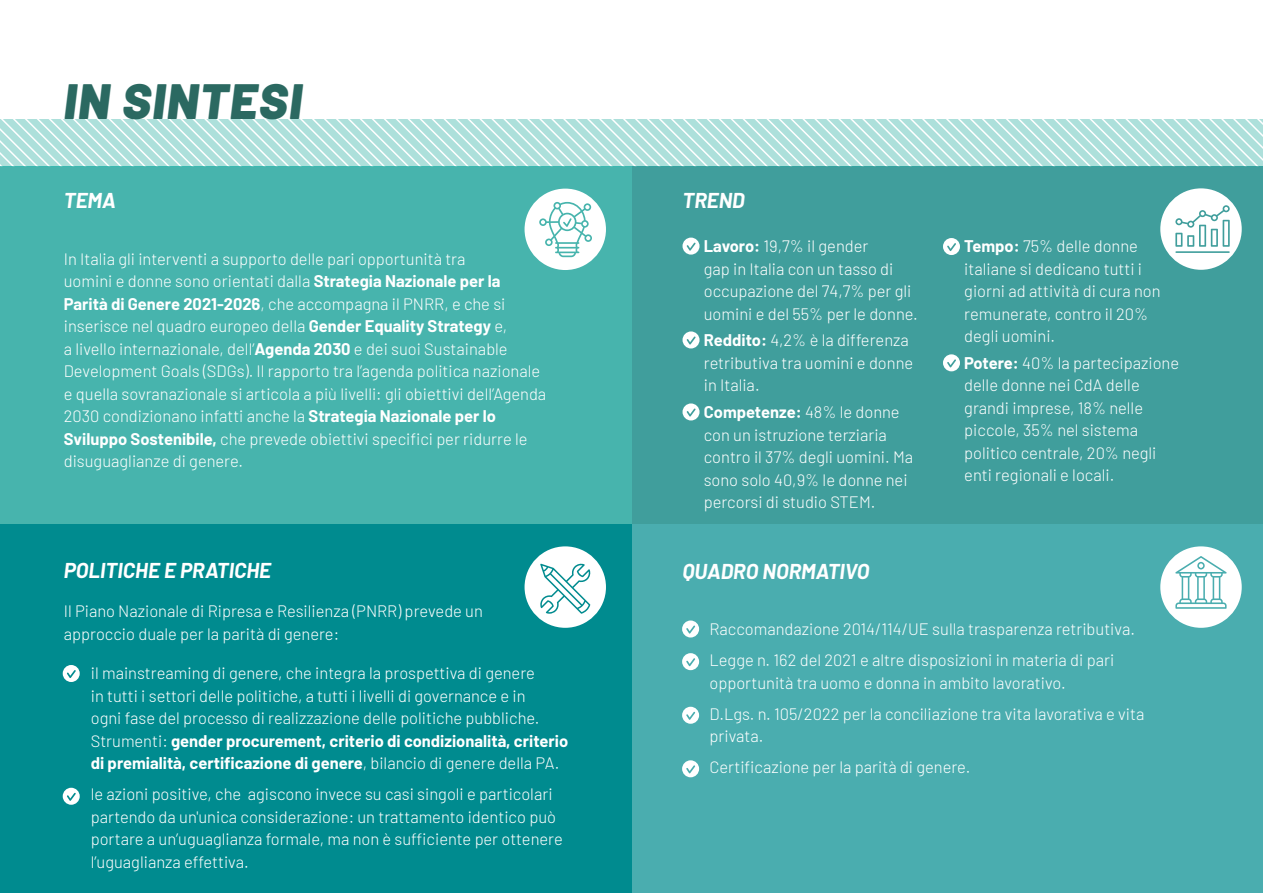
<style>
.page{position:relative;width:1263px;height:893px;background:#fff}
.page>*{position:absolute;margin:0;border:0;box-sizing:border-box;transform-origin:0 0}
.t1{font:italic 900 49.5px "Barlow";letter-spacing:.03em;color:#2b6961}
.t2{font:italic 700 21px "Barlow";color:#fff}
.t3{font:300 16.5px/22.5px "Barlow";color:#fff}
.s1{font-weight:700}
</style>
<div class="page">
<div style="left:0;top:167px;width:639px;height:358px;background:#47b4ad"></div>
<div style="left:0;top:525px;width:632px;height:368px;background:#008b8f"></div>
<div style="left:632px;top:167px;width:631px;height:358px;background:#409e9c"></div>
<svg style="left:0;top:119px;width:573px;height:48px;background:#b9e4e0"></svg>
<svg style="left:573px;top:119px;width:690px;height:48px;background:#b8e4df"></svg>
<div style="left:632px;top:525px;width:631px;height:368px;background:#4aadaf"></div>
<div style="left:524px;top:189px;width:82px;height:81px;background:#fff;border-radius:50%"></div>
<div style="left:524px;top:546px;width:82px;height:82px;background:#fff;border-radius:50%"></div>
<div style="left:1160px;top:546px;width:82px;height:82px;background:#fff;border-radius:50%"></div>
<svg style="left:1175px;top:556px;width:52px;height:53px"></svg>
<div style="left:1160px;top:188px;width:82px;height:82px;background:#fff;border-radius:50%"></div>
<svg style="left:540px;top:563px;width:51px;height:51px"></svg>
<svg style="left:539px;top:202px;width:53px;height:55px"></svg>
<hr style="left:1175px;top:251px;width:55px;height:2px;background:#409e9c">
<svg style="left:1175px;top:205px;width:55px;height:42px"></svg>
<div style="left:682px;top:238px;width:17px;height:17px;background:#fff;border-radius:50%"></div>
<svg style="left:687px;top:243px;width:9px;height:8px"></svg>
<div style="left:943px;top:238px;width:17px;height:17px;background:#fff;border-radius:50%"></div>
<svg style="left:947px;top:243px;width:9px;height:8px"></svg>
<div style="left:943px;top:354px;width:17px;height:17px;background:#fff;border-radius:50%"></div>
<svg style="left:947px;top:359px;width:9px;height:8px"></svg>
<div style="left:682px;top:331px;width:17px;height:17px;background:#fff;border-radius:50%"></div>
<svg style="left:687px;top:336px;width:9px;height:9px"></svg>
<div style="left:682px;top:403px;width:17px;height:17px;background:#fff;border-radius:50%"></div>
<svg style="left:687px;top:408px;width:9px;height:9px"></svg>
<div style="left:63px;top:665px;width:17px;height:17px;background:#fff;border-radius:50%"></div>
<svg style="left:67px;top:670px;width:9px;height:8px"></svg>
<div style="left:63px;top:788px;width:17px;height:17px;background:#fff;border-radius:50%"></div>
<svg style="left:67px;top:793px;width:9px;height:8px"></svg>
<div style="left:682px;top:620px;width:17px;height:17px;background:#fff;border-radius:50%"></div>
<svg style="left:686px;top:625px;width:9px;height:9px"></svg>
<div style="left:682px;top:653px;width:17px;height:17px;background:#fff;border-radius:50%"></div>
<svg style="left:686px;top:658px;width:9px;height:8px"></svg>
<div style="left:682px;top:707px;width:17px;height:17px;background:#fff;border-radius:50%"></div>
<svg style="left:686px;top:712px;width:9px;height:8px"></svg>
<div style="left:682px;top:760px;width:17px;height:17px;background:#fff;border-radius:50%"></div>
<svg style="left:686px;top:765px;width:9px;height:8px"></svg>
<h1 class="t1" style="left:64px;top:64px;width:240px">IN SINTESI</h1>
<p class="t2" style="left:64px;top:185px;width:54px">TEMA</p>
<p class="t3" style="left:64px;top:246px;width:484px">In Italia gli interventi a supporto delle pari opportunità tra<br>uomini e donne sono orientati dalla <span class="s1">Strategia Nazionale per la Parità di Genere 2021-2026</span>, che accompagna il PNRR, e che si inserisce nel quadro europeo della <span class="s1">Gender Equality Strategy</span> e,<br>a livello internazionale, dell’<span class="s1">Agenda 2030</span> e dei suoi Sustainable Development Goals (SDGs). Il rapporto tra l’agenda politica nazionale e quella sovranazionale si articola a più livelli: gli obiettivi dell’Agenda 2030 condizionano infatti anche la <span class="s1">Strategia Nazionale per lo Sviluppo Sostenibile,</span> che prevede obiettivi specifici per ridurre le disuguaglianze di genere.</p>
<p class="t2" style="left:64px;top:555px;width:209px">POLITICHE E PRATICHE</p>
<p class="t3" style="left:64px;top:599px;width:421px">Il Piano Nazionale di Ripresa e Resilienza (PNRR) prevede un approccio duale per la parità di genere:</p>
<p class="t3" style="left:91px;top:661px;width:479px;text-indent:-27px">• il mainstreaming di genere, che integra la prospettiva di genere<br>in tutti i settori delle politiche, a tutti i livelli di governance e in<br>ogni fase del processo di realizzazione delle politiche pubbliche.<br>Strumenti: <span class="s1">gender procurement, criterio di condizionalità, criterio di premialità, certificazione di genere</span>, bilancio di genere della PA.</p>
<p class="t3" style="left:91px;top:782px;width:473px;text-indent:-27px">• le azioni positive, che agiscono invece su casi singoli e particolari partendo da un'unica considerazione: un trattamento identico può portare a un’uguaglianza formale, ma non è sufficiente per ottenere l’uguaglianza effettiva.</p>
<p class="t2" style="left:682px;top:185px;width:64px">TREND</p>
<p class="t3" style="left:704px;top:234px;width:215px"><span class="s1">Lavoro:</span> 19,7% il gender<br>gap in Italia con un tasso di occupazione del 74,7% per gli uomini e del 55% per le donne.</p>
<p class="t3" style="left:704px;top:328px;width:211px"><span class="s1">Reddito:</span> 4,2% è la differenza retributiva tra uomini e donne in Italia.</p>
<p class="t3" style="left:704px;top:400px;width:211px"><span class="s1">Competenze:</span> 48% le donne con un istruzione terziaria contro il 37% degli uomini. Ma sono solo 40,9% le donne nei percorsi di studio STEM.</p>
<p class="t2" style="left:682px;top:556px;width:189px">QUADRO NORMATIVO</p>
<p class="t3" style="left:964px;top:234px;width:198px"><span class="s1">Tempo:</span> 75% delle donne italiane si dedicano tutti i giorni ad attività di cura non remunerate, contro il 20% degli uomini.</p>
<p class="t3" style="left:964px;top:350px;width:216px"><span class="s1">Potere:</span> 40% la partecipazione delle donne nei CdA delle grandi imprese, 18% nelle piccole, 35% nel sistema politico centrale, 20% negli enti regionali e locali.</p>
<p class="t3" style="left:682px;top:617px;width:454px">• Raccomandazione 2014/114/UE sulla trasparenza retributiva.</p>
<p class="t3" style="left:709px;top:648px;width:406px;text-indent:-27px">• Legge n. 162 del 2021 e altre disposizioni in materia di pari opportunità tra uomo e donna in ambito lavorativo.</p>
<p class="t3" style="left:709px;top:701px;width:436px;text-indent:-27px">• D.Lgs. n. 105/2022 per la conciliazione tra vita lavorativa e vita privata.</p>
<p class="t3" style="left:682px;top:755px;width:289px">• Certificazione per la parità di genere.</p>
</div>
